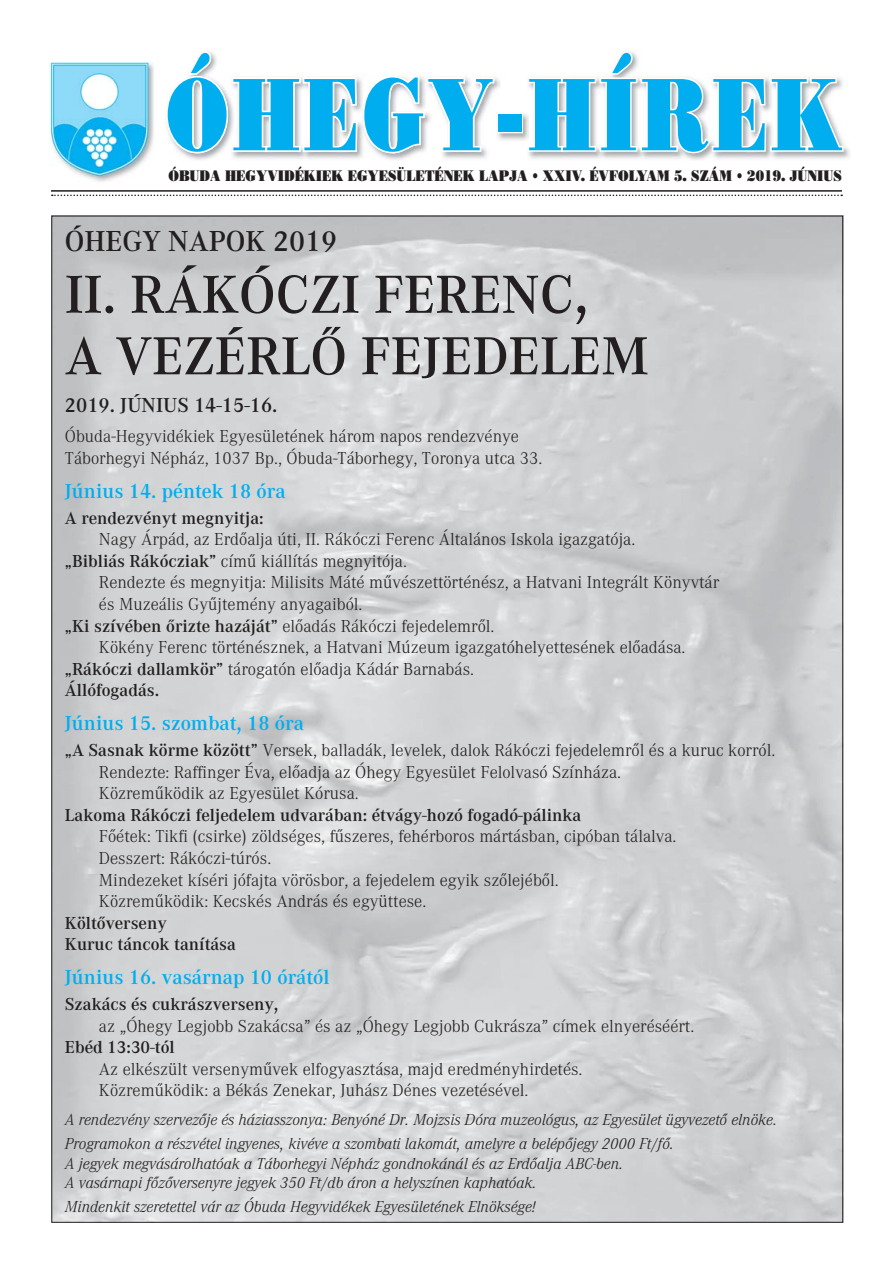
<style>
.page{position:relative;width:893px;height:1263px;background:#fff}
.page>*{position:absolute;margin:0;border:0;box-sizing:border-box;transform-origin:0 0}
.t1{font:102.75px "H Bodoni Poster";letter-spacing:.06em;color:#00aeef;scale:.73 1}
.t2{font:700 55.5px/61.5px "Corporate Light Gs";color:#231f20}
.t3{font:700 30px "Corporate Light Gs";color:#231f20}
.t4{font:700 21px "Corporate Light Gs";color:#00aeef}
.t5{font:700 21px "Corporate Light Gs";color:#231f20}
.t6{font:18px/21.6px "Corporate Light Gs Plain";color:#231f20}
.t7{font:700 18px/21.6px "Corporate Gs";color:#231f20}
.t8{font:italic 16.5px/24px "Corporate Light Gs";color:#231f20}
.t9{font:15.3px "H Bodoni Poster";color:#231f20;scale:.83 1}
.s1{font-size:112.5px;color:#fff}
.s2{color:#fff}
.s3{font-family:"Corporate Gs";font-weight:700}
</style>
<div class="page">
<svg style="left:52px;top:195px;width:790px;height:1px"></svg>
<hr style="left:51px;top:190px;width:791px;height:2px;background:#231f20">
<img style="left:181px;top:51px;width:669px;height:109px">
<svg style="left:166px;top:51px;width:328px;height:102px"></svg>
<img style="left:50px;top:62px;width:103px;height:117px">
<h1 class="t1" style="left:166px;top:74px;width:928px">ÓHEGY<span class="s1">-</span><span class="s2">H</span>ÍREK</h1>
<p class="t9" style="left:168px;top:169px;width:813px">ÓBUDA HEGYVIDÉKIEK EGYESÜLETÉNEK LAPJA • XXIV. ÉVFOLYAM 5. SZÁM • 2019. JÚNIUS</p>
<h3 class="t3" style="left:65px;top:231px;width:274px">ÓHEGY NAPOK 2019</h3>
<h2 class="t2" style="left:65px;top:271px;width:585px">II. RÁKÓCZI FERENC,<br>A VEZÉRLÔ FEJEDELEM</h2>
<p class="t5" style="left:65px;top:398px;width:214px">2019. JÚNIUS 14-15-16.</p>
<p class="t6" style="left:65px;top:427px;width:479px">Óbuda-Hegyvidékiek Egyesületének három napos rendezvénye<br>Táborhegyi Népház, 1037 Bp., Óbuda-Táborhegy, Toronya utca 33.</p>
<p class="t4" style="left:65px;top:484px;width:222px">Június 14. péntek 18 óra</p>
<p class="t7" style="left:65px;top:509px;width:200px">A rendezvényt megnyitja:</p>
<p class="t6" style="left:65px;top:530px;width:572px;text-indent:34px">Nagy Árpád, az Erdôalja úti, II. Rákóczi Ferenc Általános Iskola igazgatója. <span class="s3">„Bibliás Rákócziak”</span> címû kiállítás megnyitója.</p>
<p class="t6" style="left:99px;top:573px;width:622px">Rendezte és megnyitja: Milisits Máté mûvészettörténész, a Hatvani Integrált Könyvtár</p>
<p class="t6" style="left:99px;top:594px;width:265px">és Muzeális Gyûjtemény anyagaiból.</p>
<p class="t6" style="left:65px;top:616px;width:431px"><span class="s3">„Ki szívében ôrizte hazáját”</span> elôadás Rákóczi fejedelemrôl.</p>
<p class="t6" style="left:99px;top:638px;width:588px">Kökény Ferenc történésznek, a Hatvani Múzeum igazgatóhelyettesének elôadása.</p>
<p class="t6" style="left:65px;top:659px;width:411px"><span class="s3">„Rákóczi dallamkör”</span> tárogatón elôadja Kádár Barnabás.</p>
<p class="t7" style="left:65px;top:682px;width:96px">Állófogadás.</p>
<p class="t4" style="left:65px;top:716px;width:241px">Június 15. szombat, 18 óra</p>
<p class="t6" style="left:99px;top:740px;width:678px;text-indent:-34px"><span class="s3">„A Sasnak körme között”</span> Versek, balladák, levelek, dalok Rákóczi fejedelemrôl és a kuruc korról.<br>Rendezte: Raffinger Éva, elôadja az Óhegy Egyesület Felolvasó Színháza.<br>Közremûködik az Egyesület Kórusa.</p>
<p class="t7" style="left:65px;top:806px;width:518px">Lakoma Rákóczi feljedelem udvarában: étvágy-hozó fogadó-pálinka</p>
<p class="t6" style="left:99px;top:827px;width:579px">Fôétek: Tikfi (csirke) zöldséges, fûszeres, fehérboros mártásban, cipóban tálalva.<br>Desszert: Rákóczi-túrós.<br>Mindezeket kíséri jófajta vörösbor, a fejedelem egyik szôlejébôl.<br>Közremûködik: Kecskés András és együttese.</p>
<p class="t7" style="left:65px;top:914px;width:173px">Költôverseny<br>Kuruc táncok tanítása</p>
<p class="t4" style="left:65px;top:970px;width:266px">Június 16. vasárnap 10 órától</p>
<p class="t7" style="left:65px;top:995px;width:215px">Szakács és cukrászverseny,</p>
<p class="t6" style="left:99px;top:1016px;width:597px">az „Óhegy Legjobb Szakácsa” és az „Óhegy Legjobb Cukrásza” címek elnyeréséért.</p>
<p class="t7" style="left:65px;top:1039px;width:111px">Ebéd 13:30-tól</p>
<p class="t6" style="left:99px;top:1059px;width:485px">Az elkészült versenymûvek elfogyasztása, majd eredményhirdetés.<br>Közremûködik: a Békás Zenekar, Juhász Dénes vezetésével.</p>
<p class="t8" style="left:65px;top:1108px;width:714px">A rendezvény szervezôje és háziasszonya: Benyóné Dr. Mojzsis Dóra muzeológus, az Egyesület ügyvezetô elnöke.<br>Programokon a részvétel ingyenes, kivéve a szombati lakomát, amelyre a belépôjegy 2000 Ft/fô.</p>
<p class="t8" style="left:65px;top:1154px;width:560px;line-height:19.8px">A jegyek megvásárolhatóak a Táborhegyi Népház gondnokánál és az Erdôalja ABC-ben.<br>A vasárnapi fôzôversenyre jegyek 350 Ft/db áron a helyszínen kaphatóak.</p>
<p class="t8" style="left:65px;top:1196px;width:473px">Mindenkit szeretettel vár az Óbuda Hegyvidékek Egyesületének Elnöksége!</p>
</div>
